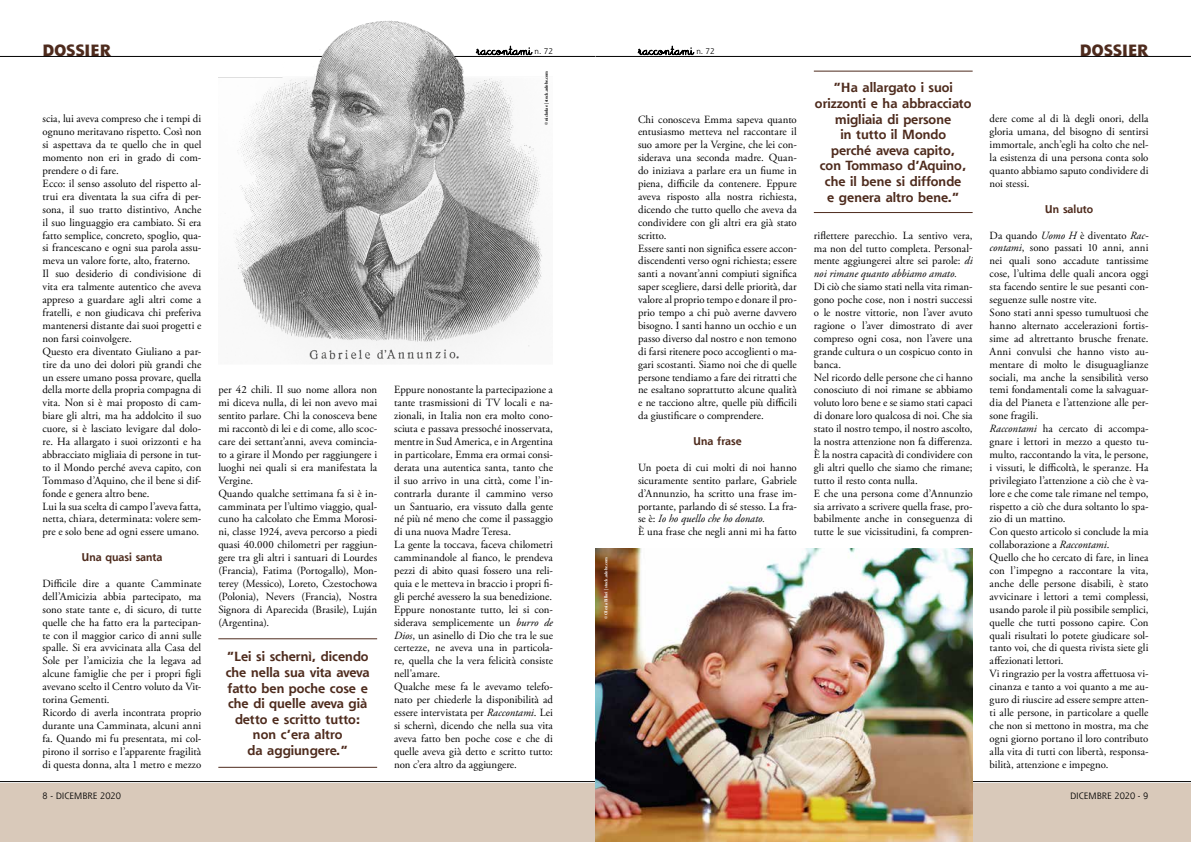
<style>
.page{position:relative;width:1191px;height:842px;background:#fff}
.page>*{position:absolute;margin:0;border:0;box-sizing:border-box;transform-origin:0 0}
.t1{font:800 16px "Shannon";color:#4e2b1d}
.t2{font:700 13px/15.6px "Shannon";color:#4e2b1d;text-align:center}
.t3{font:11px/12.9px "Adobe Garamond Pro";letter-spacing:.005em;color:#000}
.t4{font:700 11px "Shannon";color:#4e2b1d}
.t5{font:9px "Shannon";color:#000}
.t6{font:8px "Shannon";color:#000}
.t7{font:700 4.5px "Minion Pro";color:#fff}
.t8{font:700 4.5px "Minion Pro";color:#000}
.s1{font-style:italic}
</style>
<div class="page">
<div style="left:0;top:783px;width:1191px;height:59px;background:#d9c9ba"></div>
<hr style="left:814px;top:212px;width:158px;height:1px;background:#4e2b1d">
<hr style="left:814px;top:71px;width:158px;height:1px;background:#4e2b1d">
<hr style="left:218px;top:767px;width:159px;height:1px;background:#4e2b1d">
<hr style="left:218px;top:638px;width:159px;height:1px;background:#4e2b1d">
<hr style="left:0;top:781px;width:595px;height:1px;background:#000">
<hr style="left:595px;top:781px;width:596px;height:1px;background:#000">
<hr style="left:0;top:56px;width:595px;height:1px;background:#000">
<hr style="left:595px;top:56px;width:596px;height:1px;background:#000">
<svg style="left:638px;top:46px;width:56px;height:9px"></svg>
<img style="left:595px;top:548px;width:377px;height:294px">
<img style="left:218px;top:20px;width:335px;height:340px">
<h1 class="t1" style="left:43px;top:40px;width:70px">DOSSIER</h1>
<h1 class="t1" style="left:1080px;top:40px;width:70px">DOSSIER</h1>
<p class="t2" style="left:815px;top:80px;width:158px">“Ha allargato i suoi orizzonti e ha abbracciato migliaia di persone<br>in tutto il Mondo<br>perché aveva capito,<br>con Tommaso d’Aquino, che il bene si diffonde<br>e genera altro bene.”</p>
<p class="t6" style="left:534px;top:46px;width:20px">n. 72</p>
<p class="t6" style="left:696px;top:46px;width:20px">n. 72</p>
<p class="t8" style="left:543px;top:125px;width:56px;rotate:-90deg">© nickolae | stock.adobe.com</p>
<p class="t3" style="left:43px;top:113px;width:160px">scia, lui aveva compreso che i tempi di ognuno meritavano rispetto. Così non si aspettava da te quello che in quel momento non eri in grado di com&shy;prendere o di fare.<br>Ecco: il senso assoluto del rispetto al&shy;trui era diventata la sua cifra di per&shy;sona, il suo tratto distintivo, Anche il suo linguaggio era cambiato. Si era fatto semplice, concreto, spoglio, qua&shy;si francescano e ogni sua parola assu&shy;meva un valore forte, alto, fraterno.<br>Il suo desiderio di condivisione di vita era talmente autentico che aveva appreso a guardare agli altri come a fratelli, e non giudicava chi preferiva mantenersi distante dai suoi progetti e non farsi coinvolgere.<br>Questo era diventato Giuliano a par&shy;tire da uno dei dolori più grandi che un essere umano possa provare, quella della morte della propria compagna di vita. Non si è mai proposto di cam&shy;biare gli altri, ma ha addolcito il suo cuore, si è lasciato levigare dal dolo&shy;re. Ha allargato i suoi orizzonti e ha abbracciato migliaia di persone in tut&shy;to il Mondo perché aveva capito, con Tommaso d’Aquino, che il bene si dif&shy;fonde e genera altro bene.<br>Lui la sua scelta di campo l’aveva fatta, netta, chiara, determinata: volere sem&shy;pre e solo bene ad ogni essere umano.</p>
<p class="t4" style="left:81px;top:550px;width:83px">Una quasi santa</p>
<p class="t3" style="left:43px;top:577px;width:160px">Difficile dire a quante Camminate dell’Amicizia abbia partecipato, ma sono state tante e, di sicuro, di tutte quelle che ha fatto era la partecipan&shy;te con il maggior carico di anni sulle spalle. Si era avvicinata alla Casa del Sole per l’amicizia che la legava ad alcune famiglie che per i propri figli avevano scelto il Centro voluto da Vit&shy;torina Gementi.<br>Ricordo di averla incontrata proprio durante una Camminata, alcuni anni fa. Quando mi fu presentata, mi col&shy;pirono il sorriso e l’apparente fragilità di questa donna, alta 1 metro e mezzo</p>
<p class="t3" style="left:989px;top:113px;width:160px;text-align:justify">dere come al di là degli onori, della gloria umana, del bisogno di sentirsi immortale, anch’egli ha colto che nel&shy;la esistenza di una persona conta solo quanto abbiamo saputo condividere di noi stessi.</p>
<p class="t4" style="left:1044px;top:202px;width:50px">Un saluto</p>
<p class="t3" style="left:989px;top:229px;width:160px">Da quando <span class="s1">Uomo H</span> è diventato <span class="s1">Rac&shy;contami</span>, sono passati 10 anni, anni nei quali sono accadute tantissime cose, l’ultima delle quali ancora oggi sta facendo sentire le sue pesanti con&shy;seguenze sulle nostre vite.<br>Sono stati anni spesso tumultuosi che hanno alternato accelerazioni fortis&shy;sime ad altrettanto brusche frenate.<br>Anni convulsi che hanno visto au&shy;mentare di molto le disuguaglianze sociali, ma anche la sensibilità verso temi fondamentali come la salvaguar&shy;dia del Pianeta e l’attenzione alle per&shy;sone fragili.<br><span class="s1">Raccontami</span> ha cercato di accompa&shy;gnare i lettori in mezzo a questo tu&shy;multo, raccontando la vita, le persone, i vissuti, le difficoltà, le speranze. Ha privilegiato l’attenzione a ciò che è va&shy;lore e che come tale rimane nel tempo, rispetto a ciò che dura soltanto lo spa&shy;zio di un mattino.<br>Con questo articolo si conclude la mia collaborazione a <span class="s1">Raccontami</span>.<br>Quello che ho cercato di fare, in linea con l’impegno a raccontare la vita, anche delle persone disabili, è stato avvicinare i lettori a temi complessi, usando parole il più possibile semplici, quelle che tutti possono capire. Con quali risultati lo potete giudicare sol&shy;tanto voi, che di questa rivista siete gli affezionati lettori.<br>Vi ringrazio per la vostra affettuosa vi&shy;cinanza e tanto a voi quanto a me au&shy;guro di riuscire ad essere sempre atten&shy;ti alle persone, in particolare a quelle che non si mettono in mostra, ma che ogni giorno portano il loro contributo alla vita di tutti con libertà, responsa&shy;bilità, attenzione e impegno.</p>
<p class="t3" style="left:638px;top:113px;width:160px">Chi conosceva Emma sapeva quanto entusiasmo metteva nel raccontare il suo amore per la Vergine, che lei con&shy;siderava una seconda madre. Quan&shy;do iniziava a parlare era un fiume in piena, difficile da contenere. Eppure aveva risposto alla nostra richiesta, dicendo che tutto quello che aveva da condividere con gli altri era già stato scritto.<br>Essere santi non significa essere accon&shy;discendenti verso ogni richiesta; essere santi a novant’anni compiuti significa saper scegliere, darsi delle priorità, dar valore al proprio tempo e donare il pro&shy;prio tempo a chi può averne davvero bisogno. I santi hanno un occhio e un passo diverso dal nostro e non temono di farsi ritenere poco accoglienti o ma&shy;gari scostanti. Siamo noi che di quelle persone tendiamo a fare dei ritratti che ne esaltano soprattutto alcune qualità e ne tacciono altre, quelle più difficili da giustificare o comprendere.</p>
<p class="t4" style="left:693px;top:434px;width:50px">Una frase</p>
<p class="t3" style="left:638px;top:461px;width:160px">Un poeta di cui molti di noi hanno sicuramente sentito parlare, Gabriele d’Annunzio, ha scritto una frase im&shy;portante, parlando di sé stesso. La fra&shy;se è: <span class="s1">Io ho quello che ho donato.<br></span>È una frase che negli anni mi ha fatto</p>
<p class="t3" style="left:814px;top:229px;width:160px;text-align:justify">riflettere parecchio. La sentivo vera, ma non del tutto completa. Personal&shy;mente aggiungerei altre sei parole: <span class="s1">di noi rimane quanto abbiamo amato.</span></p>
<p class="t3" style="left:814px;top:281px;width:160px">Di ciò che siamo stati nella vita riman&shy;gono poche cose, non i nostri successi o le nostre vittorie, non l’aver avuto ragione o l’aver dimostrato di aver compreso ogni cosa, non l’avere una grande cultura o un cospicuo conto in banca.<br>Nel ricordo delle persone che ci hanno conosciuto di noi rimane se abbiamo voluto loro bene e se siamo stati capaci di donare loro qualcosa di noi. Che sia stato il nostro tempo, il nostro ascolto, la nostra attenzione non fa differenza.<br>È la nostra capacità di condividere con gli altri quello che siamo che rimane; tutto il resto conta nulla.<br>E che una persona come d’Annunzio sia arrivato a scrivere quella frase, pro&shy;babilmente anche in conseguenza di tutte le sue vicissitudini, fa compren-</p>
<p class="t3" style="left:218px;top:384px;width:160px">per 42 chili. Il suo nome allora non mi diceva nulla, di lei non avevo mai sentito parlare. Chi la conosceva bene mi raccontò di lei e di come, allo scoc&shy;care dei settant’anni, aveva comincia&shy;to a girare il Mondo per raggiungere i luoghi nei quali si era manifestata la Vergine.<br>Quando qualche settimana fa si è in&shy;camminata per l’ultimo viaggio, qual&shy;cuno ha calcolato che Emma Morosi&shy;ni, classe 1924, aveva percorso a piedi quasi 40.000 chilometri per raggiun&shy;gere tra gli altri i santuari di Lourdes (Francia), Fatima (Portogallo), Mon&shy;terey (Messico), Loreto, Czestochowa (Polonia), Nevers (Francia), Nostra Signora di Aparecida (Brasile), Luján (Argentina).</p>
<p class="t3" style="left:394px;top:384px;width:160px">Eppure nonostante la partecipazione a tante trasmissioni di TV locali e na&shy;zionali, in Italia non era molto cono&shy;sciuta e passava pressoché inosservata, mentre in Sud America, e in Argentina in particolare, Emma era ormai consi&shy;derata una autentica santa, tanto che il suo arrivo in una città, come l’in&shy;contrarla durante il cammino verso un Santuario, era vissuto dalla gente né più né meno che come il passaggio di una nuova Madre Teresa.<br>La gente la toccava, faceva chilometri camminandole al fianco, le prendeva pezzi di abito quasi fossero una reli&shy;quia e le metteva in braccio i propri fi&shy;gli perché avessero la sua benedizione.<br>Eppure nonostante tutto, lei si con&shy;siderava semplicemente un <span class="s1">burro de Dios</span>, un asinello di Dio che tra le sue certezze, ne aveva una in particola&shy;re, quella che la vera felicità consiste nell'amare.<br>Qualche mese fa le avevamo telefo&shy;nato per chiederle la disponibilità ad essere intervistata per <span class="s1">Raccontami</span>. Lei si schernì, dicendo che nella sua vita aveva fatto ben poche cose e che di quelle aveva già detto e scritto tutto: non c’era altro da aggiungere.</p>
<p class="t7" style="left:603px;top:619px;width:64px;rotate:-90deg">© Olesia Bilkei | stock.adobe.com</p>
<p class="t2" style="left:226px;top:649px;width:145px">“Lei si schernì, dicendo che nella sua vita aveva fatto ben poche cose e che di quelle aveva già detto e scritto tutto: non c’era altro<br>da aggiungere.”</p>
<p class="t5" style="left:43px;top:790px;width:80px">8 - DICEMBRE 2020</p>
<p class="t5" style="left:1070px;top:790px;width:80px">DICEMBRE 2020 - 9</p>
</div>
